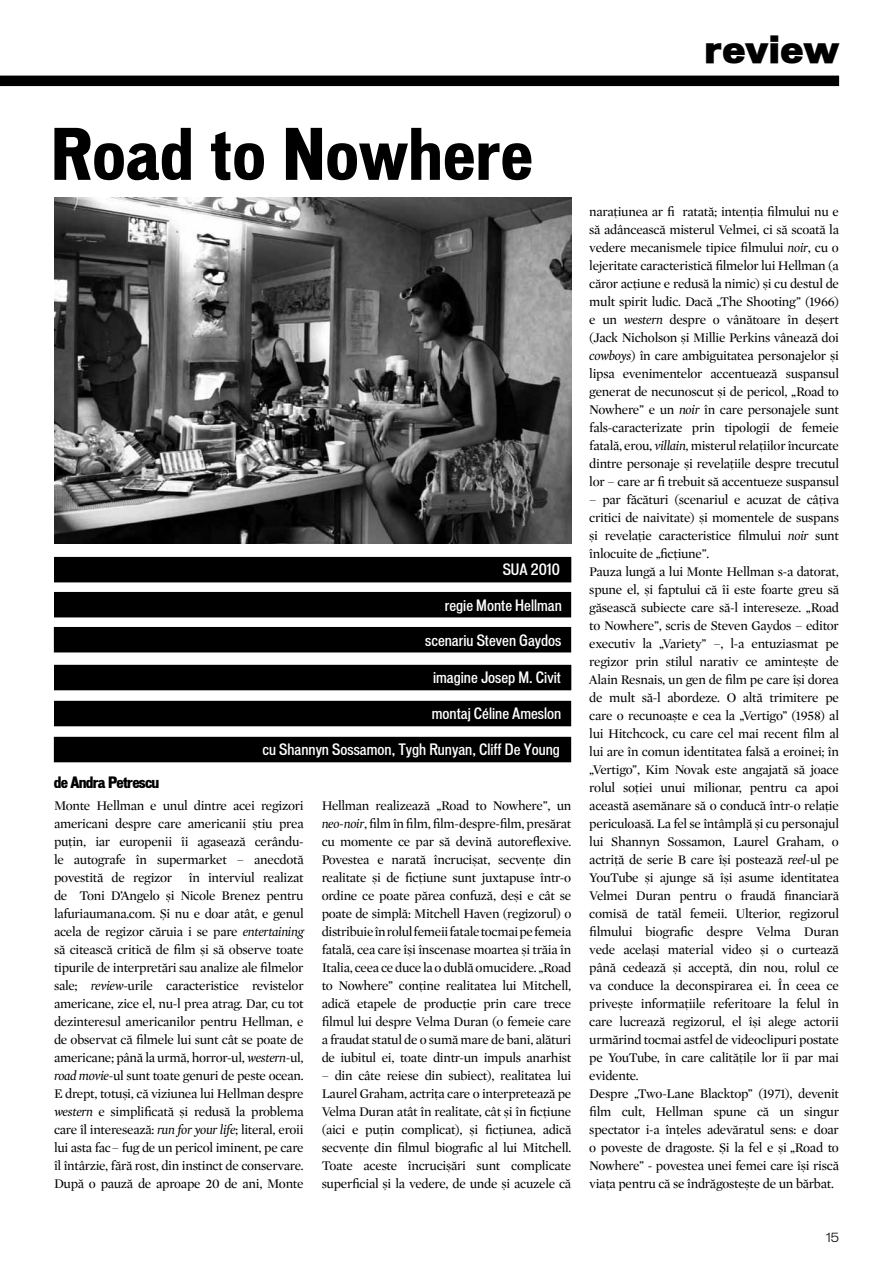
<style>
.page{position:relative;width:893px;height:1263px;background:#fff}
.page>*{position:absolute;margin:0;border:0;box-sizing:border-box;transform-origin:0 0}
.t1{font:700 expanded 67.5px "Vonnes";color:#000}
.t2{font:900 36px "Vonnes";color:#000}
.t3{font:500 condensed 15px "Vonnes";color:#fff}
.t4{font:900 condensed 15px "Vonnes";color:#000}
.t5{font:13.5px/18px "Mercury Display";letter-spacing:-.02em;color:#000;text-align:justify}
.t6{font:100 12px "Vonnes";color:#000}
.s1{font-style:italic}
</style>
<div class="page">
<div style="left:0;top:76px;width:839px;height:10px;background:#000"></div>
<div style="left:55px;top:558px;width:516px;height:24px;background:#000"></div>
<div style="left:54px;top:557px;width:517px;height:25px;border:2px solid #000"></div>
<div style="left:55px;top:593px;width:515px;height:24px;background:#000"></div>
<div style="left:54px;top:592px;width:517px;height:25px;border:2px solid #000"></div>
<div style="left:55px;top:628px;width:515px;height:24px;background:#000"></div>
<div style="left:54px;top:627px;width:517px;height:25px;border:2px solid #000"></div>
<div style="left:55px;top:665px;width:516px;height:24px;background:#000"></div>
<div style="left:54px;top:665px;width:517px;height:25px;border:2px solid #000"></div>
<div style="left:55px;top:701px;width:515px;height:24px;background:#000"></div>
<div style="left:54px;top:701px;width:517px;height:25px;border:2px solid #000"></div>
<div style="left:55px;top:737px;width:515px;height:24px;background:#000"></div>
<div style="left:54px;top:737px;width:517px;height:25px;border:2px solid #000"></div>
<img style="left:54px;top:198px;width:517px;height:346px">
<h2 class="t2" style="left:704px;top:28px;width:136px">review</h2>
<h1 class="t1" style="left:51px;top:115px;width:484px">Road to Nowhere</h1>
<p class="t4" style="left:54px;top:773px;width:107px">de Andra Petrescu</p>
<p class="t3" style="left:503px;top:561px;width:59px">SUA 2010</p>
<p class="t3" style="left:445px;top:596px;width:119px">regie Monte Hellman</p>
<p class="t3" style="left:425px;top:631px;width:138px">scenariu Steven Gaydos</p>
<p class="t3" style="left:433px;top:669px;width:129px">imagine Josep M. Civit</p>
<p class="t3" style="left:432px;top:705px;width:131px">montaj Céline Ameslon</p>
<p class="t3" style="left:262px;top:741px;width:299px">cu Shannyn Sossamon, Tygh Runyan, Cliff De Young</p>
<p class="t5" style="left:54px;top:797px;width:251px">Monte Hellman e unul dintre acei regizori americani despre care americanii ştiu prea puţin, iar europenii îi agasează cerându&shy;le autografe în supermarket – anecdotă povestită de regizor în interviul realizat de Toni D’Angelo şi Nicole Brenez pentru lafuriaumana.com. Şi nu e doar atât, e genul acela de regizor căruia i se pare <span class="s1">entertaining </span>să citească critică de film şi să observe toate tipurile de interpretări sau analize ale filmelor sale; <span class="s1">review</span>-urile caracteristice revistelor americane, zice el, nu-l prea atrag. Dar, cu tot dezinteresul americanilor pentru Hellman, e de observat că filmele lui sunt cât se poate de americane; până la urmă, horror-ul, <span class="s1">western</span>-ul, <span class="s1">road movie</span>-ul sunt toate genuri de peste ocean.<br>E drept, totuşi, că viziunea lui Hellman despre <span class="s1">western</span> e simplificată şi redusă la problema care îl interesează: <span class="s1">run for your life</span>; literal, eroii lui asta fac – fug de un pericol iminent, pe care îl întârzie, fără rost, din instinct de conservare.<br>După o pauză de aproape 20 de ani, Monte</p>
<p class="t5" style="left:322px;top:797px;width:251px">Hellman realizează „Road to Nowhere”, un <span class="s1">neo-noir</span>, film în film, film-despre-film, presărat cu momente ce par să devină autoreflexive.<br>Povestea e narată încrucişat, secvenţe din realitate şi de ficţiune sunt juxtapuse într-o ordine ce poate părea confuză, deşi e cât se poate de simplă: Mitchell Haven (regizorul) o distribuie în rolul femeii fatale tocmai pe femeia fatală, cea care îşi înscenase moartea şi trăia în Italia, ceea ce duce la o dublă omucidere. „Road to Nowhere” conţine realitatea lui Mitchell, adică etapele de producţie prin care trece filmul lui despre Velma Duran (o femeie care a fraudat statul de o sumă mare de bani, alături de iubitul ei, toate dintr-un impuls anarhist</p>
<p class="t5" style="left:322px;top:1067px;width:251px">– din câte reiese din subiect), realitatea lui Laurel Graham, actriţa care o interpretează pe Velma Duran atât în realitate, cât şi în ficţiune (aici e puţin complicat), şi ficţiunea, adică secvenţe din filmul biografic al lui Mitchell.<br>Toate aceste încrucişări sunt complicate superficial şi la vedere, de unde şi acuzele că</p>
<p class="t5" style="left:589px;top:203px;width:251px">naraţiunea ar fi ratată; intenţia filmului nu e să adâncească misterul Velmei, ci să scoată la vedere mecanismele tipice filmului <span class="s1">noir</span>, cu o lejeritate caracteristică filmelor lui Hellman (a căror acţiune e redusă la nimic) şi cu destul de mult spirit ludic. Dacă „The Shooting” (1966) e un <span class="s1">western</span> despre o vânătoare în deşert (Jack Nicholson şi Millie Perkins vânează doi <span class="s1">cowboys</span>) în care ambiguitatea personajelor şi lipsa evenimentelor accentuează suspansul generat de necunoscut şi de pericol, „Road to Nowhere” e un <span class="s1">noir</span> în care personajele sunt fals-caracterizate prin tipologii de femeie fatală, erou, <span class="s1">villain</span>, misterul relaţiilor încurcate dintre personaje şi revelaţiile despre trecutul lor – care ar fi trebuit să accentueze suspansul</p>
<p class="t5" style="left:589px;top:491px;width:251px;text-align:left">– par făcături (scenariul e acuzat de câţiva critici de naivitate) şi momentele de suspans şi revelaţie caracteristice filmului <span class="s1">noir</span> sunt înlocuite de „ficţiune”.<br>Pauza lungă a lui Monte Hellman s-a datorat, spune el, şi faptului că îi este foarte greu să găsească subiecte care să-l intereseze. „Road to Nowhere”, scris de Steven Gaydos – editor executiv la „Variety” –, l-a entuziasmat pe regizor prin stilul narativ ce aminteşte de Alain Resnais, un gen de film pe care îşi dorea de mult să-l abordeze. O altă trimitere pe care o recunoaşte e cea la „Vertigo” (1958) al lui Hitchcock, cu care cel mai recent film al lui are în comun identitatea falsă a eroinei; în „Vertigo”, Kim Novak este angajată să joace rolul soţiei unui milionar, pentru ca apoi această asemănare să o conducă într-o relaţie periculoasă. La fel se întâmplă şi cu personajul lui Shannyn Sossamon, Laurel Graham, o actriţă de serie B care îşi postează <span class="s1">reel</span>-ul pe YouTube şi ajunge să îşi asume identitatea Velmei Duran pentru o fraudă financiară comisă de tatăl femeii. Ulterior, regizorul filmului biografic despre Velma Duran vede acelaşi material video şi o curtează până cedează şi acceptă, din nou, rolul ce va conduce la deconspirarea ei. În ceea ce priveşte informaţiile referitoare la felul în care lucrează regizorul, el îşi alege actorii urmărind tocmai astfel de videoclipuri postate pe YouTube, în care calităţile lor îi par mai evidente.<br>Despre „Two-Lane Blacktop” (1971), devenit film cult, Hellman spune că un singur spectator i-a înţeles adevăratul sens: e doar o poveste de dragoste. Şi la fel e şi „Road to Nowhere” - povestea unei femei care îşi riscă viaţa pentru că se îndrăgosteşte de un bărbat.</p>
<p class="t6" style="left:826px;top:1231px;width:14px">15</p>
</div>
